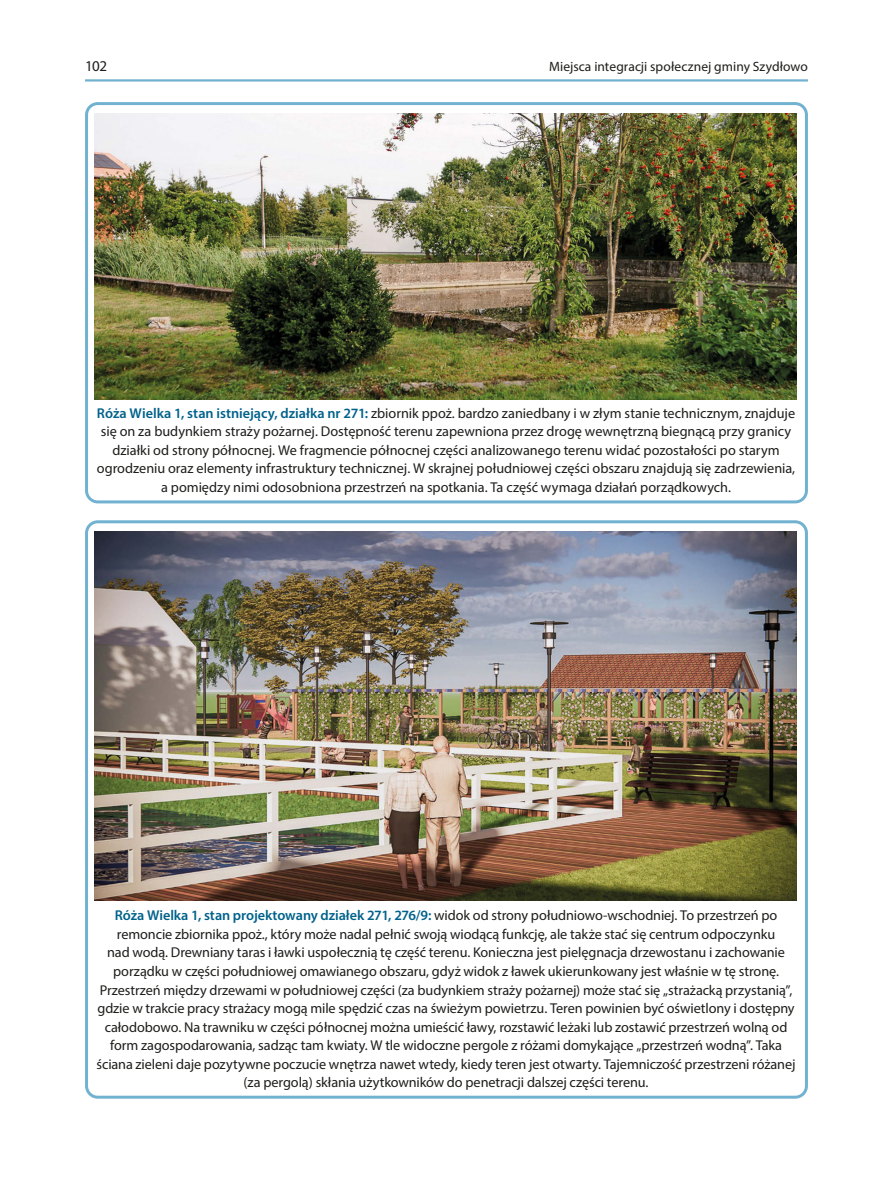
<style>
.page{position:relative;width:893px;height:1191px;background:#fff}
.page>*{position:absolute;margin:0;border:0;box-sizing:border-box;transform-origin:0 0}
.t1{font:15px "Myriad Pro";color:#1d1d1b}
.podpis_ryciny{font:14.25px/18.6px "Myriad Pro";letter-spacing:-.005em;color:#1d1d1b;text-align:center}
.t2{font:13.5px "Myriad Pro";letter-spacing:.005em;color:#1d1d1b}
.s1{font-weight:600;color:#00628b}
</style>
<div class="page">
<hr style="left:85px;top:79px;width:723px;height:3px;background:#72b2d1">
<img style="left:95px;top:532px;width:701px;height:369px">
<div style="left:85px;top:520px;width:723px;height:578px;border:3px solid #72b2d1;border-radius:11px"></div>
<img style="left:95px;top:114px;width:701px;height:285px">
<div style="left:85px;top:102px;width:723px;height:401px;border:3px solid #72b2d1;border-radius:11px"></div>
<p class="t1" style="left:85px;top:56px;width:23px">102</p>
<p class="t2" style="left:549px;top:58px;width:260px">Miejsca integracji społecznej gminy Szydłowo</p>
<p class="podpis_ryciny" style="left:97px;top:403px;width:700px"><span class="s1">Róża Wielka 1, stan istniejący, działka nr 271:</span> zbiornik ppoż. bardzo zaniedbany i w złym stanie technicznym, znajduje się on za budynkiem straży pożarnej. Dostępność terenu zapewniona przez drogę wewnętrzną biegnącą przy granicy działki od strony północnej. We fragmencie północnej części analizowanego terenu widać pozostałości po starym ogrodzeniu oraz elementy infrastruktury technicznej. W skrajnej południowej części obszaru znajdują się zadrzewienia, a pomiędzy nimi odosobniona przestrzeń na spotkania. Ta część wymaga działań porządkowych.</p>
<p class="podpis_ryciny" style="left:97px;top:906px;width:700px"><span class="s1">Róża Wielka 1, stan projektowany działek 271, 276/9:</span> widok od strony południowo-wschodniej. To przestrzeń po remoncie zbiornika ppoż., który może nadal pełnić swoją wiodącą funkcję, ale także stać się centrum odpoczynku<br>nad wodą. Drewniany taras i ławki uspołecznią tę część terenu. Konieczna jest pielęgnacja drzewostanu i zachowanie porządku w części południowej omawianego obszaru, gdyż widok z ławek ukierunkowany jest właśnie w tę stronę.<br>Przestrzeń między drzewami w południowej części (za budynkiem straży pożarnej) może stać się „strażacką przystanią”, gdzie w trakcie pracy strażacy mogą mile spędzić czas na świeżym powietrzu. Teren powinien być oświetlony i dostępny całodobowo. Na trawniku w części północnej można umieścić ławy, rozstawić leżaki lub zostawić przestrzeń wolną od form zagospodarowania, sadząc tam kwiaty. W tle widoczne pergole z różami domykające „przestrzeń wodną”. Taka ściana zieleni daje pozytywne poczucie wnętrza nawet wtedy, kiedy teren jest otwarty. Tajemniczość przestrzeni różanej (za pergolą) skłania użytkowników do penetracji dalszej części terenu.</p>
</div>
